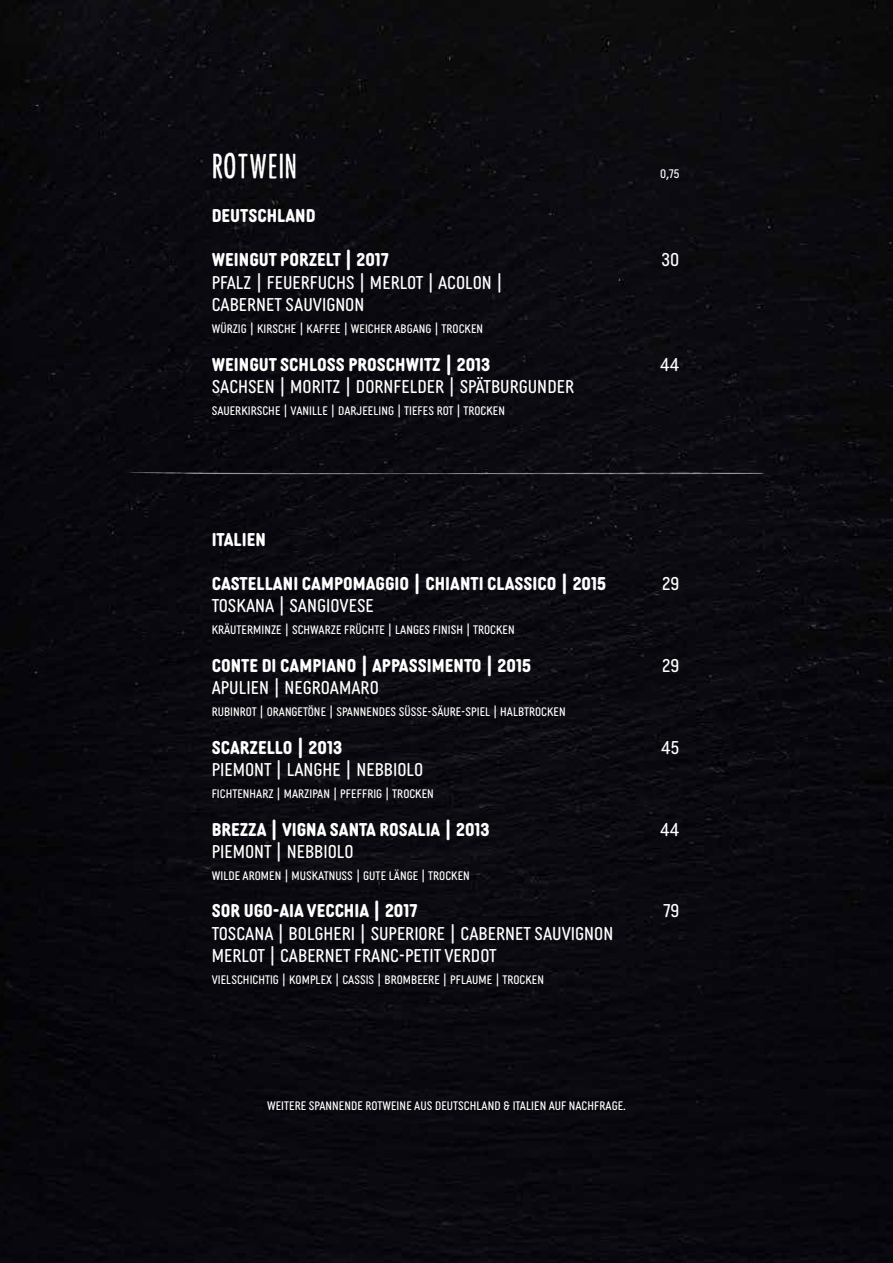
<style>
.page{position:relative;width:893px;height:1263px;background:#0b0a0f}
.page>*{position:absolute;margin:0;border:0;box-sizing:border-box;transform-origin:0 0}
.t1{font:33px "Punk Rock Show";color:#fff}
.t2{font:18px/22.5px "Diazo MVB Cond";color:#fff}
.t3{font:700 18px "Diazo MVB Cond";color:#fff}
.t4{font:12px "Diazo MVB Cond";color:#fff}
</style>
<div class="page">
<img style="left:129px;top:472px;width:635px;height:2px">
<h1 class="t1" style="left:212px;top:146px;width:87px">ROTWEIN</h1>
<p class="t4" style="left:660px;top:165px;width:21px">0,75</p>
<h2 class="t3" style="left:212px;top:202px;width:106px">DEUTSCHLAND</h2>
<h2 class="t3" style="left:212px;top:246px;width:179px">WEINGUT PORZELT | 2017</h2>
<h2 class="t2" style="left:662px;top:247px;width:19px">30</h2>
<h2 class="t2" style="left:212px;top:270px;width:293px">PFALZ | FEUERFUCHS | MERLOT | ACOLON |<br>CABERNET SAUVIGNON</h2>
<p class="t4" style="left:212px;top:320px;width:273px">WÜRZIG | KIRSCHE | KAFFEE | WEICHER ABGANG | TROCKEN</p>
<h2 class="t3" style="left:212px;top:350px;width:280px">WEINGUT SCHLOSS PROSCHWITZ | 2013</h2>
<h2 class="t2" style="left:660px;top:352px;width:21px">44</h2>
<h2 class="t2" style="left:212px;top:374px;width:364px">SACHSEN | MORITZ | DORNFELDER | SPÄTBURGUNDER</h2>
<p class="t4" style="left:212px;top:402px;width:295px">SAUERKIRSCHE | VANILLE | DARJEELING | TIEFES ROT | TROCKEN</p>
<h2 class="t3" style="left:212px;top:525px;width:56px">ITALIEN</h2>
<h2 class="t3" style="left:212px;top:569px;width:396px">CASTELLANI CAMPOMAGGIO | CHIANTI CLASSICO | 2015</h2>
<h2 class="t2" style="left:662px;top:571px;width:19px">29</h2>
<h2 class="t2" style="left:212px;top:593px;width:164px">TOSKANA | SANGIOVESE</h2>
<p class="t4" style="left:212px;top:621px;width:304px">KRÄUTERMINZE | SCHWARZE FRÜCHTE | LANGES FINISH | TROCKEN</p>
<h2 class="t3" style="left:212px;top:651px;width:321px">CONTE DI CAMPIANO | APPASSIMENTO | 2015</h2>
<h2 class="t2" style="left:662px;top:653px;width:19px">29</h2>
<h2 class="t2" style="left:212px;top:675px;width:169px">APULIEN | NEGROAMARO</h2>
<p class="t4" style="left:212px;top:703px;width:355px">RUBINROT | ORANGETÖNE | SPANNENDES SÜSSE-SÄURE-SPIEL | HALBTROCKEN</p>
<h2 class="t3" style="left:212px;top:733px;width:132px">SCARZELLO | 2013</h2>
<h2 class="t2" style="left:661px;top:734px;width:20px">45</h2>
<h2 class="t2" style="left:212px;top:757px;width:213px">PIEMONT | LANGHE | NEBBIOLO</h2>
<p class="t4" style="left:212px;top:785px;width:224px">FICHTENHARZ | MARZIPAN | PFEFFRIG | TROCKEN</p>
<h2 class="t3" style="left:212px;top:815px;width:280px">BREZZA | VIGNA SANTA ROSALIA | 2013</h2>
<h2 class="t2" style="left:660px;top:816px;width:21px">44</h2>
<h2 class="t2" style="left:212px;top:839px;width:143px">PIEMONT | NEBBIOLO</h2>
<p class="t4" style="left:212px;top:867px;width:260px">WILDE AROMEN | MUSKATNUSS | GUTE LÄNGE | TROCKEN</p>
<h2 class="t3" style="left:212px;top:897px;width:207px">SOR UGO-AIA VECCHIA | 2017</h2>
<h2 class="t2" style="left:663px;top:898px;width:18px">79</h2>
<h2 class="t2" style="left:212px;top:921px;width:403px">TOSCANA | BOLGHERI | SUPERIORE | CABERNET SAUVIGNON<br>MERLOT | CABERNET FRANC-PETIT VERDOT</h2>
<p class="t4" style="left:212px;top:971px;width:334px">VIELSCHICHTIG | KOMPLEX | CASSIS | BROMBEERE | PFLAUME | TROCKEN</p>
<p class="t4" style="left:267px;top:1097px;width:360px">WEITERE SPANNENDE ROTWEINE AUS DEUTSCHLAND &amp; ITALIEN AUF NACHFRAGE.</p>
</div>
